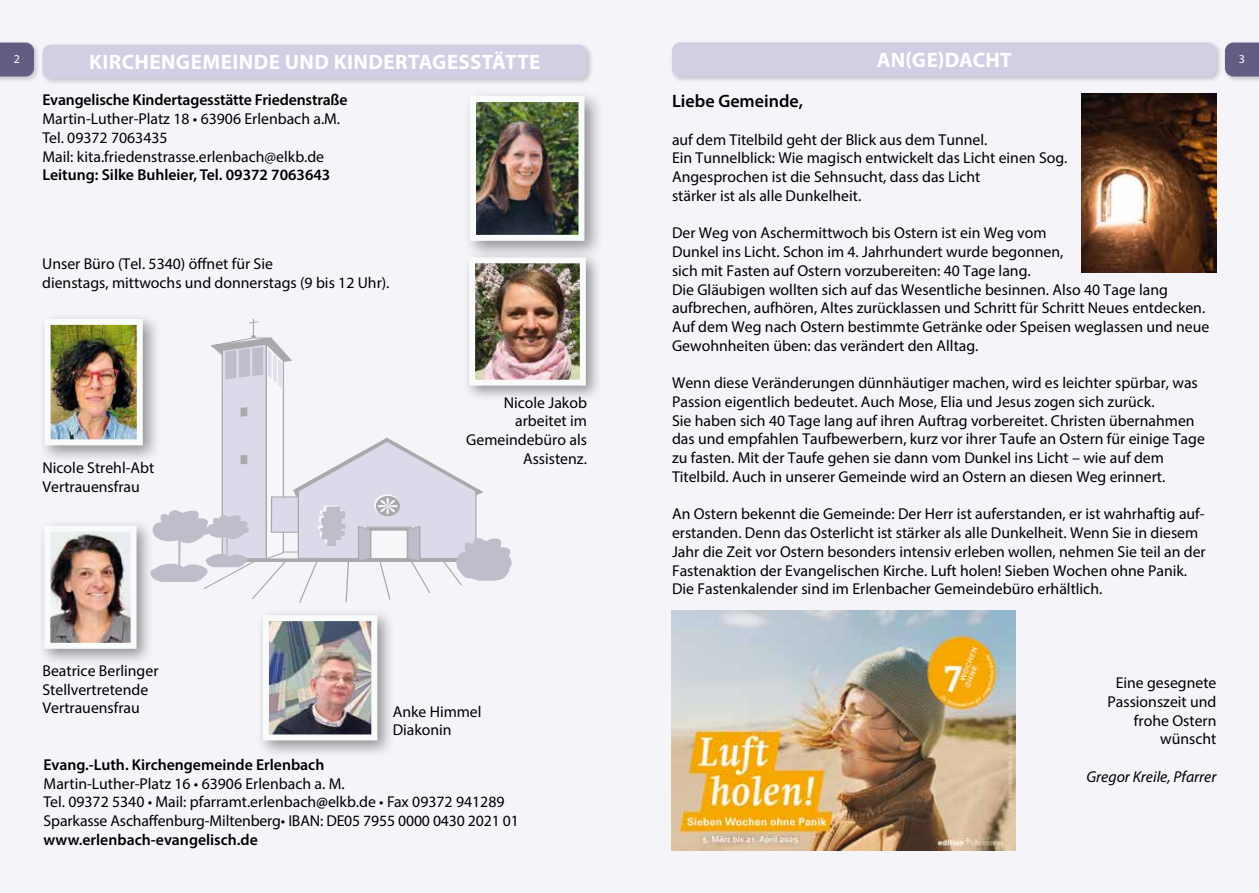
<style>
.page{position:relative;width:1259px;height:893px;background:#f5f4f9}
.page>*{position:absolute;margin:0;border:0;box-sizing:border-box;transform-origin:0 0}
.t1{font:700 21px "Myriad Pro";letter-spacing:.02em;color:#fff}
.t2{font:600 18px "Myriad Pro";color:#000}
.t3{font:15.75px/18.8px "Myriad Pro";color:#000}
.t4{font:600 15.75px "Myriad Pro";color:#000}
.t5{font:italic 15.75px "Myriad Pro";color:#000}
.t6{font:12px "Myriad Pro";color:#fff}
.s1{font-weight:600}
</style>
<div class="page">
<div style="left:0;top:40px;width:40px;height:43px;background:#000;opacity:.2"></div>
<svg style="left:0;top:43px;width:34px;height:34px"></svg>
<div style="left:1222px;top:40px;width:37px;height:43px;background:#000;opacity:.2"></div>
<svg style="left:1225px;top:43px;width:34px;height:34px"></svg>
<div style="left:669px;top:40px;width:554px;height:43px;background:#000;opacity:.2"></div>
<div style="left:672px;top:43px;width:544px;height:34px;background:#d2cee4;border-radius:9px"></div>
<div style="left:40px;top:42px;width:553px;height:43px;background:#000;opacity:.2"></div>
<div style="left:43px;top:45px;width:544px;height:34px;background:#d2cee4;border-radius:9px"></div>
<div style="left:463px;top:251px;width:140px;height:151px;background:#000;opacity:.4"></div>
<img style="left:476px;top:264px;width:103px;height:115px">
<div style="left:469px;top:257px;width:117px;height:129px;border:6px solid #f9fafa"></div>
<div style="left:462px;top:88px;width:142px;height:173px;background:#000;opacity:.4"></div>
<img style="left:477px;top:103px;width:100px;height:131px">
<div style="left:470px;top:96px;width:114px;height:145px;border:6px solid #f9fafa"></div>
<div style="left:38px;top:519px;width:116px;height:147px;background:#000;opacity:.4"></div>
<img style="left:51px;top:533px;width:79px;height:109px">
<div style="left:44px;top:526px;width:93px;height:123px;border:6px solid #f9fafa"></div>
<div style="left:38px;top:312px;width:123px;height:152px;background:#000;opacity:.4"></div>
<img style="left:52px;top:326px;width:84px;height:112px">
<div style="left:45px;top:319px;width:98px;height:126px;border:6px solid #f9fafa"></div>
<div style="left:256px;top:608px;width:140px;height:151px;background:#000;opacity:.4"></div>
<img style="left:270px;top:622px;width:100px;height:111px">
<div style="left:263px;top:615px;width:114px;height:125px;border:6px solid #f9fafa"></div>
<svg style="left:150px;top:318px;width:362px;height:286px"></svg>
<img style="left:1081px;top:93px;width:135px;height:180px">
<img style="left:671px;top:610px;width:344px;height:240px">
<h1 class="t1" style="left:89px;top:48px;width:453px">KIRCHENGEMEINDE UND KINDERTAGESSTÄTTE</h1>
<p class="t4" style="left:43px;top:90px;width:306px">Evangelische Kindertagesstätte Friedenstraße</p>
<p class="t3" style="left:43px;top:109px;width:299px">Martin-Luther-Platz 18 • 63906 Erlenbach a.M.<br>Tel. 09372 7063435<br>Mail: kita.friedenstrasse.erlenbach@elkb.de</p>
<p class="t4" style="left:43px;top:165px;width:289px">Leitung: Silke Buhleier, Tel. 09372 7063643</p>
<p class="t6" style="left:14px;top:52px;width:8px">2</p>
<h1 class="t1" style="left:876px;top:46px;width:136px">AN(GE)DACHT</h1>
<p class="t6" style="left:1238px;top:52px;width:8px">3</p>
<p class="t2" style="left:672px;top:90px;width:133px">Liebe Gemeinde,</p>
<p class="t3" style="left:672px;top:130px;width:397px">auf dem Titelbild geht der Blick aus dem Tunnel.<br>Ein Tunnelblick: Wie magisch entwickelt das Licht einen Sog.<br>Angesprochen ist die Sehnsucht, dass das Licht<br>stärker ist als alle Dunkelheit.</p>
<p class="t3" style="left:672px;top:223px;width:539px">Der Weg von Aschermittwoch bis Ostern ist ein Weg vom<br>Dunkel ins Licht. Schon im 4. Jahrhundert wurde begonnen,<br>sich mit Fasten auf Ostern vorzubereiten: 40 Tage lang.<br>Die Gläubigen wollten sich auf das Wesentliche besinnen. Also 40 Tage lang aufbrechen, aufhören, Altes zurücklassen und Schritt für Schritt Neues entdecken.<br>Auf dem Weg nach Ostern bestimmte Getränke oder Speisen weglassen und neue Gewohnheiten üben: das verändert den Alltag.</p>
<p class="t3" style="left:672px;top:373px;width:534px">Wenn diese Veränderungen dünnhäutiger machen, wird es leichter spürbar, was Passion eigentlich bedeutet. Auch Mose, Elia und Jesus zogen sich zurück.<br>Sie haben sich 40 Tage lang auf ihren Auftrag vorbereitet. Christen übernahmen das und empfahlen Taufbewerbern, kurz vor ihrer Taufe an Ostern für einige Tage zu fasten. Mit der Taufe gehen sie dann vom Dunkel ins Licht – wie auf dem Titelbild. Auch in unserer Gemeinde wird an Ostern an diesen Weg erinnert.</p>
<p class="t3" style="left:672px;top:505px;width:535px">An Ostern bekennt die Gemeinde: Der Herr ist auferstanden, er ist wahrhaftig auf&shy;erstanden. Denn das Osterlicht ist stärker als alle Dunkelheit. Wenn Sie in diesem Jahr die Zeit vor Ostern besonders intensiv erleben wollen, nehmen Sie teil an der Fastenaktion der Evangelischen Kirche. Luft holen! Sieben Wochen ohne Panik.<br>Die Fastenkalender sind im Erlenbacher Gemeindebüro erhältlich.</p>
<p class="t3" style="left:42px;top:254px;width:349px">Unser Büro (Tel. 5340) öffnet für Sie<br>dienstags, mittwochs und donnerstags (9 bis 12 Uhr).</p>
<p class="t3" style="left:466px;top:393px;width:122px;text-align:right">Nicole Jakob arbeitet im<br>Gemeindebüro als<br>Assistenz.</p>
<p class="t3" style="left:43px;top:458px;width:113px">Nicole Strehl-Abt<br>Vertrauensfrau</p>
<p class="t3" style="left:43px;top:661px;width:117px">Beatrice Berlinger<br>Stellvertretende<br>Vertrauensfrau</p>
<p class="t3" style="left:393px;top:702px;width:90px">Anke Himmel<br>Diakonin</p>
<p class="t4" style="left:44px;top:754px;width:282px">Evang.-Luth. Kirchengemeinde Erlenbach</p>
<p class="t3" style="left:44px;top:774px;width:477px">Martin-Luther-Platz 16 • 63906 Erlenbach a. M.<br>Tel. 09372 5340 • Mail: pfarramt.erlenbach<span class="s1">@</span>elkb.de • Fax 09372 941289<br>Sparkasse Aschaffenburg-Miltenberg• IBAN: DE05 7955 0000 0430 2021 01</p>
<p class="t4" style="left:44px;top:829px;width:216px">www.erlenbach-evangelisch.de</p>
<p class="t3" style="left:1107px;top:673px;width:110px;text-align:right">Eine gesegnete<br>Passionszeit und frohe Ostern wünscht</p>
<p class="t5" style="left:1086px;top:767px;width:131px">Gregor Kreile, Pfarrer</p>
</div>
